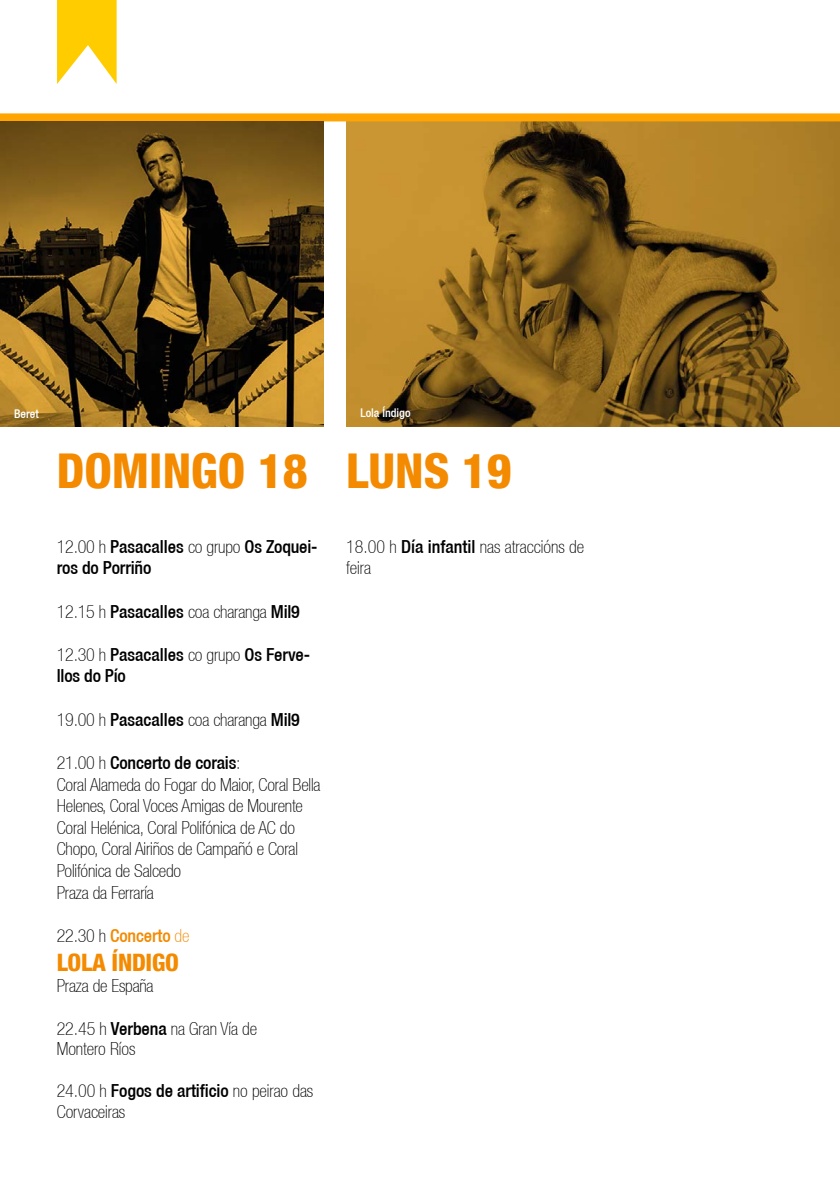
<style>
.page{position:relative;width:840px;height:1191px;background:#fff}
.page>*{position:absolute;margin:0;border:0;box-sizing:border-box;transform-origin:0 0}
.t1{font:800 condensed 48px "Helvetica 87";color:#f38a00}
.t2{font:800 condensed 24px "Helvetica 87";letter-spacing:-.01em;color:#f38a00}
.t3{font:100 condensed 18px/21.6px "Helvetica 37";letter-spacing:-.01em;color:#000}
.t4{font:500 condensed 18px/21.6px "Helvetica 67";letter-spacing:-.01em;color:#000}
.t5{font:500 condensed 18px "Helvetica 67";letter-spacing:-.01em;color:#f38a00}
.t6{font:500 condensed 12px "Helvetica 67";color:#fff}
.s1{font-family:"Helvetica 37";font-weight:100}
.s2{font-family:"Helvetica 67";font-weight:500}
.s3{font-family:"Helvetica 37";font-weight:100;color:#000}
</style>
<div class="page">
<img style="left:346px;top:121px;width:493px;height:305px">
<div style="left:0;top:113px;width:839px;height:8px;background:#ffa400"></div>
<img style="left:0;top:121px;width:323px;height:305px">
<svg style="left:57px;top:0;width:60px;height:84px"></svg>
<p class="t6" style="left:14px;top:406px;width:26px">Beret</p>
<p class="t6" style="left:360px;top:405px;width:52px">Lola Índigo</p>
<h1 class="t1" style="left:57px;top:441px;width:252px">DOMINGO 18</h1>
<p class="t4" style="left:57px;top:535px;width:262px"><span class="s1">12.00 h</span> Pasacalles <span class="s1">co grupo</span> Os Zoquei&shy;ros do Porriño</p>
<p class="t3" style="left:57px;top:600px;width:244px">12.15 h <span class="s2">Pasacalles</span> coa charanga <span class="s2">Mil9</span></p>
<p class="t4" style="left:57px;top:643px;width:255px"><span class="s1">12.30 h</span> Pasacalles <span class="s1">co grupo</span> Os Ferve&shy;llos do Pío</p>
<p class="t3" style="left:57px;top:708px;width:244px">19.00 h <span class="s2">Pasacalles</span> coa charanga <span class="s2">Mil9</span></p>
<p class="t4" style="left:57px;top:751px;width:185px"><span class="s1">21.00 h</span> Concerto de corais<span class="s1">:</span></p>
<p class="t3" style="left:57px;top:773px;width:265px">Coral Alameda do Fogar do Maior, Coral Bella Helenes, Coral Voces Amigas de Mourente Coral Helénica, Coral Polifónica de AC do Chopo, Coral Airiños de Campañó e Coral Polifónica de Salcedo<br>Praza da Ferraría</p>
<p class="t5" style="left:57px;top:924px;width:134px"><span class="s3">22.30 h</span> Concerto <span class="s1">de</span></p>
<h2 class="t2" style="left:57px;top:947px;width:124px">LOLA ÍNDIGO</h2>
<p class="t3" style="left:57px;top:975px;width:98px">Praza de España</p>
<p class="t3" style="left:57px;top:1017px;width:202px;line-height:20.8px">22.45 h <span class="s2">Verbena</span> na Gran Vía de<br>Montero Ríos</p>
<p class="t3" style="left:57px;top:1080px;width:258px;line-height:20.8px">24.00 h <span class="s2">Fogos de artificio</span> no peirao das<br>Corvaceiras</p>
<h1 class="t1" style="left:346px;top:441px;width:167px">LUNS 19</h1>
<p class="t3" style="left:346px;top:535px;width:239px">18.00 h <span class="s2">Día infantil</span> nas atraccións de feira</p>
</div>
